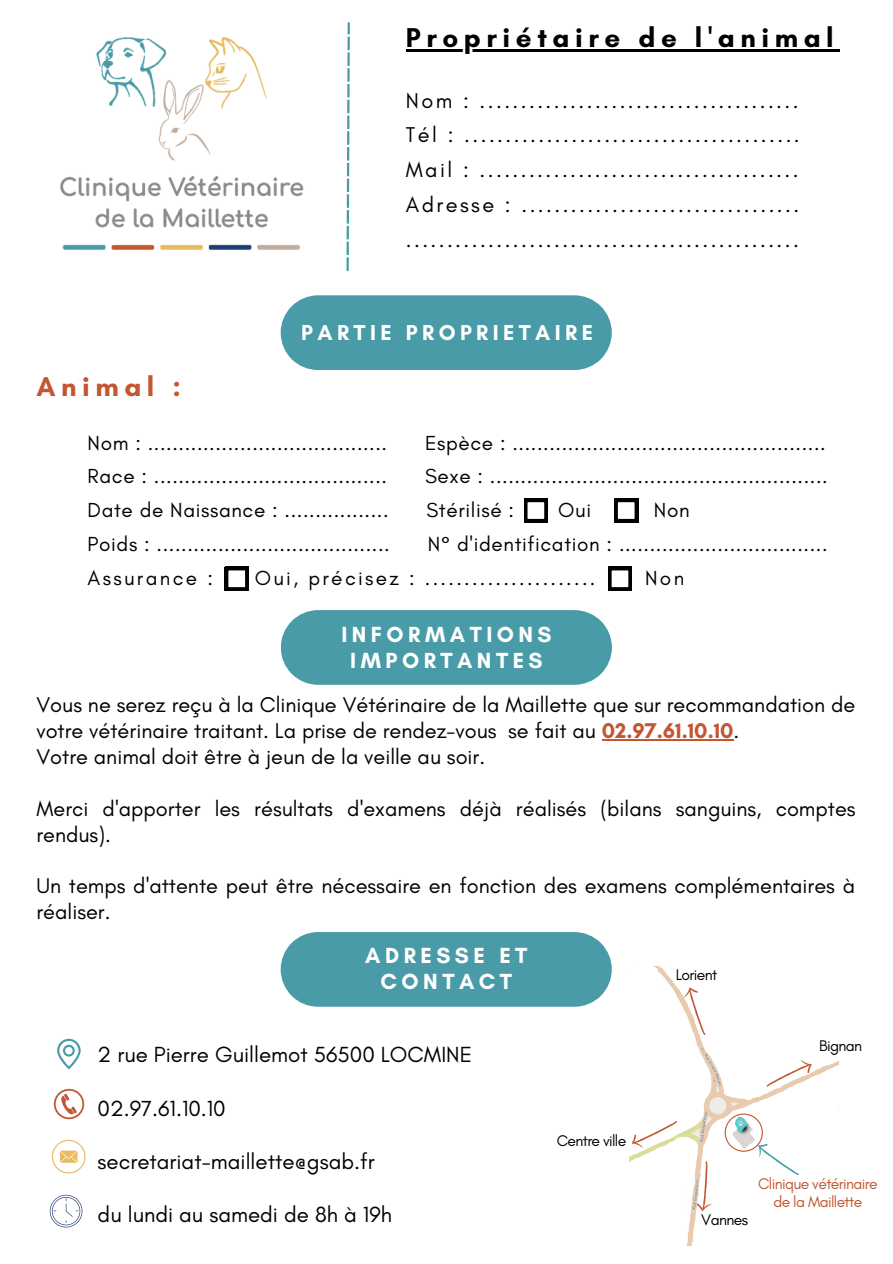
<style>
.page{position:relative;width:893px;height:1264px;background:#fff}
.page>*{position:absolute;margin:0;border:0;box-sizing:border-box;transform-origin:0 0}
.t1{font:700 27.75px "Glacial Indifference";letter-spacing:.2em;color:#000}
.t2{font:700 27.75px "Glacial Indifference";letter-spacing:.2em;color:#c35732}
.t3{font:22.35px "Glacial Indifference";color:#000}
.t4{font:700 22.35px/26px "Glacial Indifference";letter-spacing:.2em;color:#fff;text-align:center}
.t5{font:700 22.05px "Glacial Indifference";letter-spacing:.2em;color:#fff}
.t6{font:21.75px/25.8px "Glacial Indifference";color:#000}
.t7{font:21.75px "Glacial Indifference";letter-spacing:.11em;color:#000}
.t8{font:20.7px "Glacial Indifference";letter-spacing:.03em;color:#000}
.t9{font:20.7px "Glacial Indifference";letter-spacing:.11em;color:#000}
.t10{font:15.75px/18px "Glacial Indifference";letter-spacing:-.04em;color:#c35732;text-align:center}
.t11{font:15.75px "Glacial Indifference";letter-spacing:-.04em;color:#000}
.s1{font-weight:700;color:#c35732}
</style>
<div class="page">
<img style="left:60px;top:37px;width:287px;height:213px">
<hr style="left:346px;top:257px;width:3px;height:14px;background:#499ba7">
<hr style="left:346px;top:241px;width:3px;height:14px;background:#499ba7">
<svg style="left:346px;top:68px;width:3px;height:171px"></svg>
<hr style="left:347px;top:52px;width:3px;height:14px;background:#499ba7">
<svg style="left:347px;top:22px;width:3px;height:28px"></svg>
<svg style="left:225px;top:567px;width:23px;height:23px"></svg>
<svg style="left:608px;top:567px;width:23px;height:23px"></svg>
<svg style="left:524px;top:498px;width:23px;height:24px"></svg>
<svg style="left:614px;top:498px;width:24px;height:24px"></svg>
<svg style="left:629px;top:966px;width:210px;height:280px"></svg>
<svg style="left:54px;top:1088px;width:30px;height:31px"></svg>
<svg style="left:57px;top:1038px;width:24px;height:31px"></svg>
<svg style="left:52px;top:1139px;width:34px;height:34px"></svg>
<svg style="left:50px;top:1194px;width:32px;height:33px"></svg>
<div style="left:281px;top:932px;width:330px;height:74px;background:#499ba7"></div>
<hr style="left:406px;top:50px;width:433px;height:2px;background:#000">
<div style="left:281px;top:295px;width:330px;height:74px;background:#499ba7"></div>
<div style="left:281px;top:610px;width:331px;height:74px;background:#499ba7"></div>
<hr style="left:601px;top:739px;width:132px;height:1px;background:#c35732">
<p class="t1" style="left:406px;top:21px;width:429px">Propriétaire de l'animal</p>
<p class="t6" style="left:406px;top:87px;width:394px">Nom : .......................................</p>
<p class="t6" style="left:406px;top:122px;width:395px">Tél : .........................................</p>
<p class="t6" style="left:406px;top:157px;width:394px">Mail : .......................................</p>
<p class="t7" style="left:406px;top:191px;width:395px">Adresse : ..................................</p>
<p class="t6" style="left:406px;top:226px;width:394px">................................................</p>
<p class="t2" style="left:36px;top:369px;width:146px">Animal :</p>
<p class="t5" style="left:301px;top:319px;width:293px">PARTIE PROPRIETAIRE</p>
<p class="t8" style="left:88px;top:430px;width:301px">Nom : .......................................</p>
<p class="t8" style="left:425px;top:430px;width:402px">Espèce : ...................................................</p>
<p class="t8" style="left:88px;top:463px;width:301px">Race : ......................................</p>
<p class="t8" style="left:425px;top:463px;width:404px">Sexe : .......................................................</p>
<p class="t8" style="left:88px;top:497px;width:302px">Date de Naissance : .................</p>
<p class="t8" style="left:426px;top:497px;width:89px">Stérilisé :</p>
<p class="t8" style="left:558px;top:497px;width:34px">Oui</p>
<p class="t8" style="left:654px;top:497px;width:37px">Non</p>
<p class="t8" style="left:88px;top:531px;width:303px">Poids : ......................................</p>
<p class="t8" style="left:427px;top:531px;width:401px">N° d'identification : ..................................</p>
<p class="t9" style="left:88px;top:565px;width:127px">Assurance :</p>
<p class="t9" style="left:255px;top:565px;width:342px">Oui, précisez : ......................</p>
<p class="t8" style="left:645px;top:565px;width:41px">Non</p>
<p class="t4" style="left:341px;top:621px;width:212px">INFORMATIONS<br>IMPORTANTES</p>
<p class="t6" style="left:36px;top:691px;width:820px">Vous ne serez reçu à la Clinique Vétérinaire de la Maillette que sur recommandation de votre vétérinaire traitant. La prise de rendez-vous se fait au <span class="s1">02.97.61.10.10</span>.</p>
<p class="t6" style="left:36px;top:743px;width:450px">Votre animal doit être à jeun de la veille au soir.</p>
<p class="t6" style="left:36px;top:795px;width:820px">Merci d'apporter les résultats d'examens déjà réalisés (bilans sanguins, comptes rendus).</p>
<p class="t6" style="left:36px;top:872px;width:820px">Un temps d'attente peut être nécessaire en fonction des examens complémentaires à réaliser.</p>
<p class="t4" style="left:365px;top:942px;width:164px">ADRESSE ET<br>CONTACT</p>
<p class="t3" style="left:98px;top:1041px;width:376px">2 rue Pierre Guillemot 56500 LOCMINE</p>
<p class="t3" style="left:98px;top:1094px;width:130px">02.97.61.10.10</p>
<p class="t3" style="left:98px;top:1147px;width:278px">secretariat-maillette@gsab.fr</p>
<p class="t3" style="left:98px;top:1200px;width:296px">du lundi au samedi de 8h à 19h</p>
<p class="t11" style="left:556px;top:1131px;width:71px">Centre ville</p>
<p class="t11" style="left:675px;top:965px;width:43px">Lorient</p>
<p class="t11" style="left:819px;top:1036px;width:44px">Bignan</p>
<p class="t11" style="left:701px;top:1210px;width:48px">Vannes</p>
<p class="t10" style="left:758px;top:1174px;width:121px">Clinique vétérinaire de la Maillette</p>
</div>
